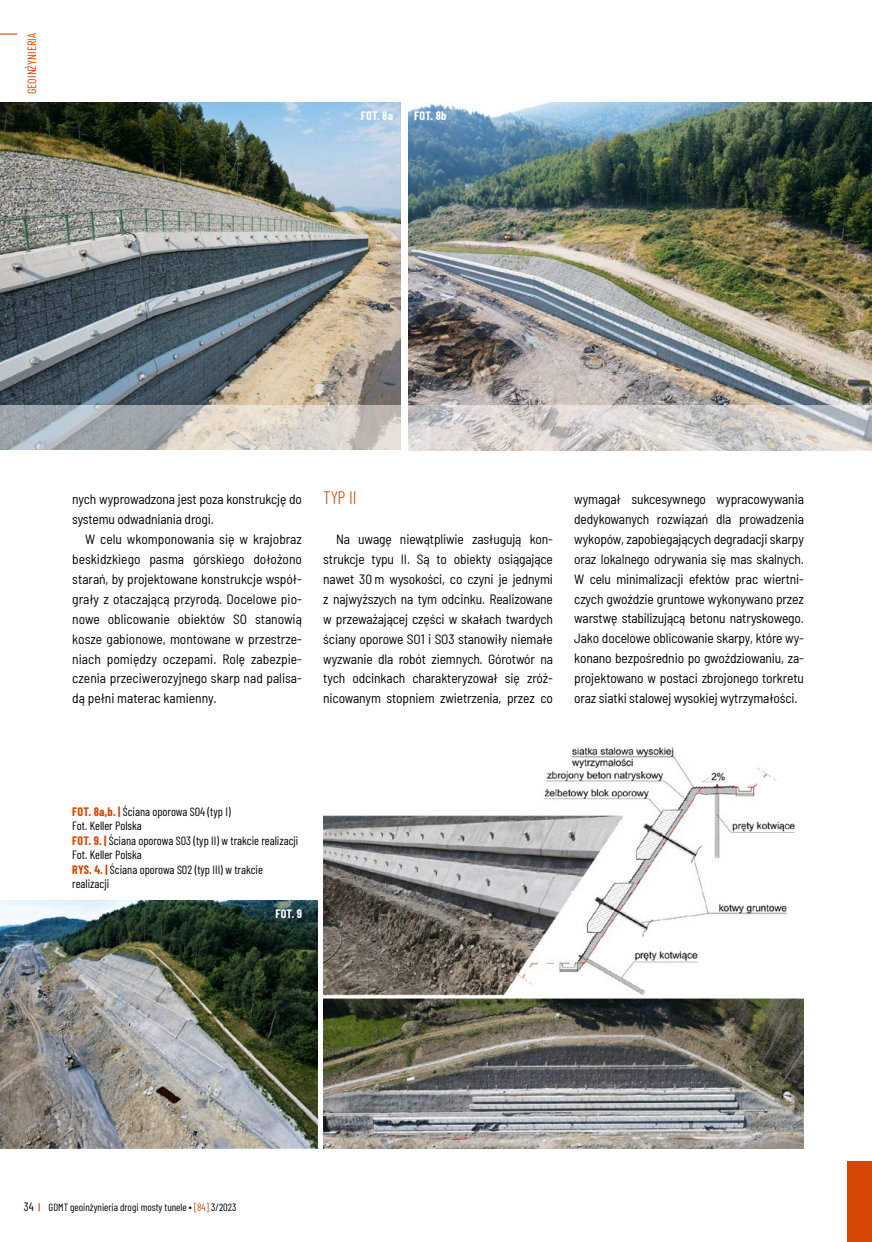
<style>
.page{position:relative;width:872px;height:1242px;background:#fff}
.page>*{position:absolute;margin:0;border:0;box-sizing:border-box;transform-origin:0 0}
.t1{font:300 18px "Barlow Condensed";color:#d64703}
.t2{font:semi-condensed 13.5px/20px "Barlow";letter-spacing:-.01em;color:#000;text-align:justify}
.t3{font:12px/14.4px "Barlow Condensed";color:#000}
.t4{font:700 12px "Barlow Condensed";letter-spacing:.02em;color:#fff}
.t5{font:12px "Barlow Condensed";color:#d64703}
.t6{font:10.5px "Barlow Condensed";color:#000}
.s1{font-weight:700;color:#d64703}
.s2{color:#d64703}
</style>
<div class="page">
<div style="left:847px;top:1161px;width:25px;height:81px;background:#d64703"></div>
<svg style="left:0;top:33px;width:17px;height:2px"></svg>
<img style="left:0;top:102px;width:400px;height:303px">
<img style="left:408px;top:102px;width:464px;height:303px">
<img style="left:0;top:901px;width:317px;height:247px">
<img style="left:323px;top:747px;width:481px;height:401px">
<svg style="left:0;top:405px;width:872px;height:46px;background:#cbc9c6"></svg>
<p class="t5" style="left:23px;top:94px;width:62px;rotate:-90deg">GEOINŻYNIERIA</p>
<p class="t4" style="left:361px;top:107px;width:34px">FOT. 8a</p>
<p class="t4" style="left:414px;top:107px;width:34px">FOT. 8b</p>
<p class="t2" style="left:72px;top:488px;width:231px">nych wyprowadzona jest poza konstrukcję do systemu odwadniania drogi.</p>
<p class="t2" style="left:72px;top:528px;width:231px;text-indent:13px">W celu wkomponowania się w krajobraz beskidzkiego pasma górskiego dołożono starań, by projektowane konstrukcje współ&shy;grały z otaczającą przyrodą. Docelowe pio&shy;nowe oblicowanie obiektów SO stanowią kosze gabionowe, montowane w przestrze&shy;niach pomiędzy oczepami. Rolę zabezpie&shy;czenia przeciwerozyjnego skarp nad palisa&shy;dą pełni materac kamienny.</p>
<h1 class="t1" style="left:323px;top:484px;width:35px">TYP II</h1>
<p class="t2" style="left:323px;top:528px;width:231px;text-indent:13px">Na uwagę niewątpliwie zasługują kon&shy;strukcje typu II. Są to obiekty osiągające nawet 30 m wysokości, co czyni je jednymi z najwyższych na tym odcinku. Realizowane w przeważającej części w skałach twardych ściany oporowe SO1 i SO3 stanowiły niemałe wyzwanie dla robót ziemnych. Górotwór na tych odcinkach charakteryzował się zróż&shy;nicowanym stopniem zwietrzenia, przez co</p>
<p class="t2" style="left:574px;top:488px;width:231px">wymagał sukcesywnego wypracowywania dedykowanych rozwiązań dla prowadzenia wykopów, zapobiegających degradacji skarpy oraz lokalnego odrywania się mas skalnych.<br>W celu minimalizacji efektów prac wiertni&shy;czych gwoździe gruntowe wykonywano przez warstwę stabilizującą betonu natryskowego.<br>Jako docelowe oblicowanie skarpy, które wy&shy;konano bezpośrednio po gwoździowaniu, za&shy;projektowano w postaci zbrojonego torkretu oraz siatki stalowej wysokiej wytrzymałości.</p>
<p class="t3" style="left:72px;top:803px;width:227px"><span class="s1">FOT. 8a,b. |</span> Ściana oporowa SO4 (typ I)<br>Fot. Keller Polska<br><span class="s1">FOT. 9. |</span> Ściana oporowa SO3 (typ II) w trakcie realizacji<br>Fot. Keller Polska<br><span class="s1">RYS. 4. |</span> Ściana oporowa SO2 (typ III) w trakcie realizacji</p>
<p class="t4" style="left:275px;top:905px;width:28px">FOT. 9</p>
<p class="t3" style="left:24px;top:1198px;width:11px">34</p>
<p class="t6" style="left:49px;top:1199px;width:189px">GDMT geoinżynieria drogi mosty tunele ∙ <span class="s2">[84]</span> 3/2023</p>
</div>
